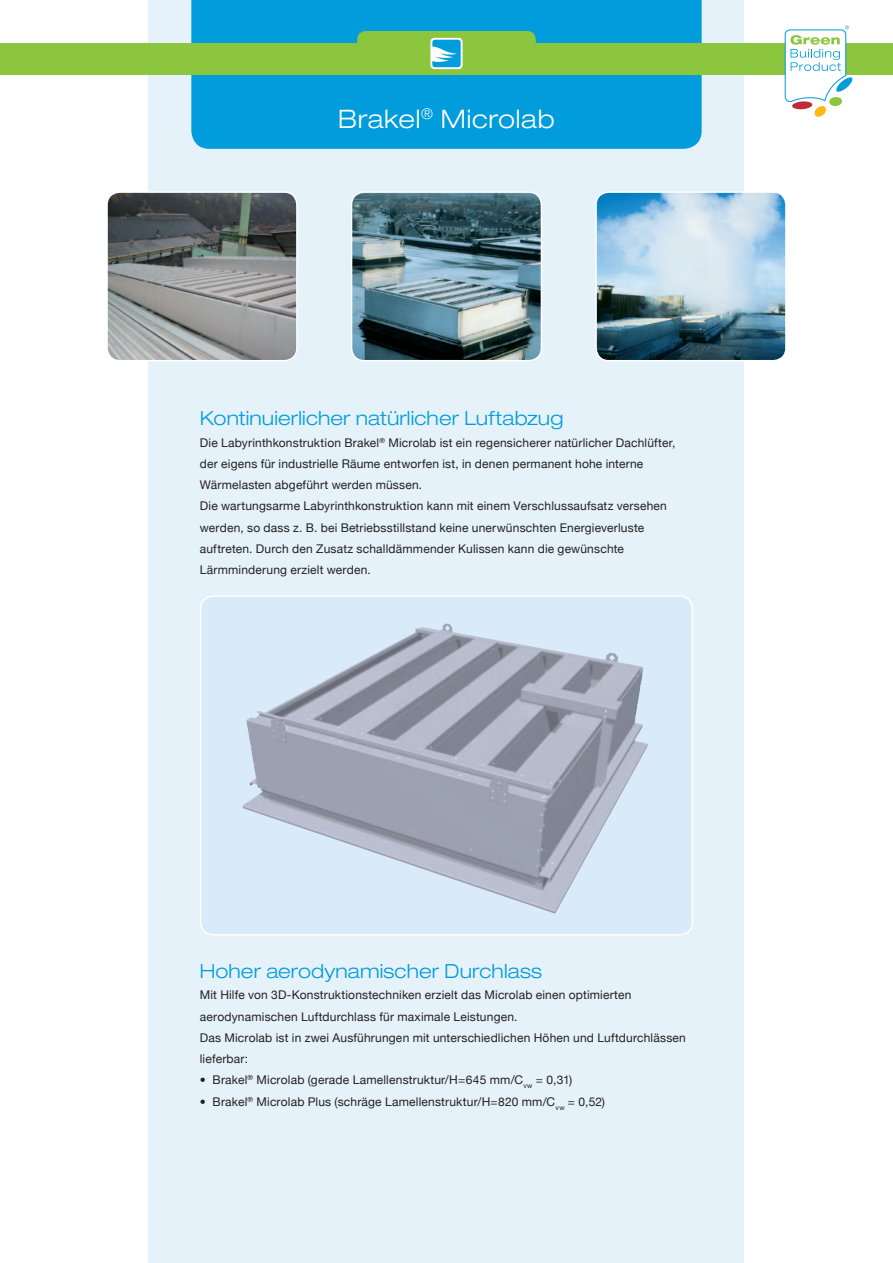
<style>
.page{position:relative;width:893px;height:1263px;background:#fff}
.page>*{position:absolute;margin:0;border:0;box-sizing:border-box;transform-origin:0 0}
.t1{font:300 expanded 25.5px "Helvetica Neue";letter-spacing:.025em;color:#fff}
.t2{font:300 expanded 19.5px "Helvetica Neue";letter-spacing:.01em;color:#019cdc}
.t3{font:12px/21.3px "Helvetica Neue";letter-spacing:.015em;color:#231f20}
</style>
<div class="page">
<div style="left:149px;top:0;width:595px;height:1263px;background:#e6f2fa"></div>
<div style="left:191px;top:0;width:511px;height:149px;background:#019cdc"></div>
<div style="left:0;top:43px;width:893px;height:32px;background:#8bc63e"></div>
<svg style="left:785px;top:26px;width:67px;height:91px"></svg>
<div style="left:430px;top:38px;width:33px;height:31px;background:#fff;border-radius:4px"></div>
<svg style="left:357px;top:31px;width:179px;height:37px"></svg>
<div style="left:201px;top:596px;width:491px;height:339px;background:#d9ebf8;border-radius:13px"></div>
<img style="left:242px;top:623px;width:406px;height:291px">
<div style="left:200px;top:595px;width:493px;height:340px;border:2px solid #fff;border-radius:13px"></div>
<img style="left:352px;top:194px;width:189px;height:167px">
<div style="left:351px;top:191px;width:191px;height:170px;border:2px solid #fff;border-radius:13px"></div>
<img style="left:598px;top:194px;width:186px;height:167px">
<div style="left:595px;top:191px;width:192px;height:170px;border:2px solid #fff;border-radius:13px"></div>
<img style="left:109px;top:194px;width:186px;height:164px">
<div style="left:106px;top:191px;width:192px;height:170px;border:2px solid #fff;border-radius:13px"></div>
<h1 class="t1" style="left:338px;top:103px;width:218px">Brakel<sup>®</sup> Microlab</h1>
<h2 class="t2" style="left:200px;top:407px;width:365px">Kontinuierlicher natürlicher Luftabzug</h2>
<p class="t3" style="left:200px;top:431px;width:477px">Die Labyrinthkonstruktion Brakel<sup>®</sup> Microlab ist ein regensicherer natürlicher Dachlüfter, der eigens für industrielle Räume entworfen ist, in denen permanent hohe interne Wärmelasten abgeführt werden müssen.<br>Die wartungsarme Labyrinthkonstruktion kann mit einem Verschlussaufsatz versehen werden, so dass z. B. bei Betriebsstillstand keine unerwünschten Energieverluste auftreten. Durch den Zusatz schalldämmender Kulissen kann die gewünschte Lärmminderung erzielt werden.</p>
<h2 class="t2" style="left:200px;top:959px;width:344px">Hoher aerodynamischer Durchlass</h2>
<p class="t3" style="left:200px;top:984px;width:488px">Mit Hilfe von 3D-Konstruktionstechniken erzielt das Microlab einen optimierten aerodynamischen Luftdurchlass für maximale Leistungen.<br>Das Microlab ist in zwei Ausführungen mit unterschiedlichen Höhen und Luftdurchlässen lieferbar:</p>
<p class="t3" style="left:200px;top:1069px;width:374px">• Brakel<sup>®</sup> Microlab (gerade Lamellenstruktur/H=645 mm/C<sub>vw</sub> = 0,31)</p>
<p class="t3" style="left:200px;top:1090px;width:407px">• Brakel<sup>®</sup> Microlab Plus (schräge Lamellenstruktur/H=820 mm/C<sub>vw</sub> = 0,52)</p>
</div>
